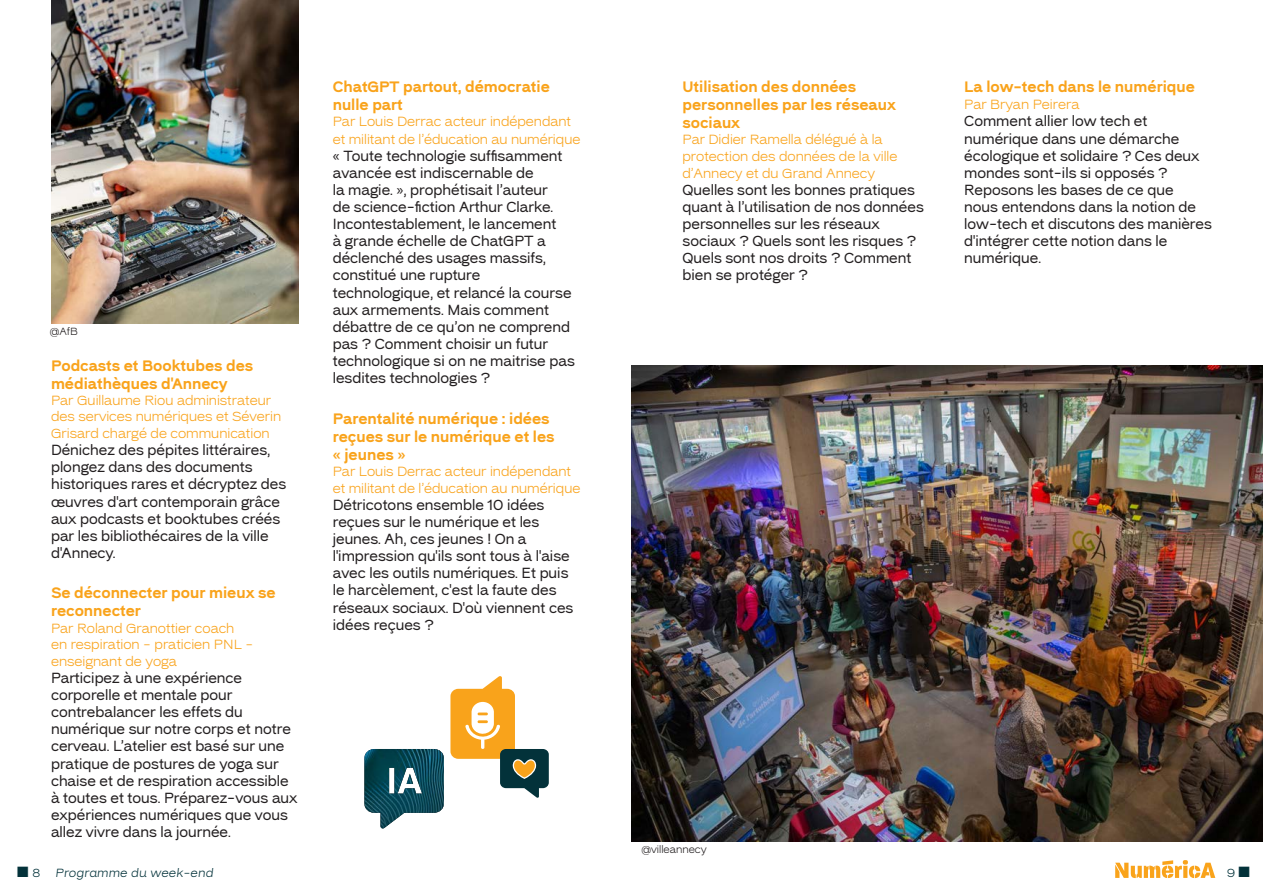
<style>
.page{position:relative;width:1263px;height:893px;background:#fff}
.page>*{position:absolute;margin:0;border:0;box-sizing:border-box;transform-origin:0 0}
.DESCRIPTIF{font:600 condensed 15px/18px "Rock Star";color:#f9a31b}
.DESCRIPTIF-2{font:condensed 14.25px/17.1px "Rock Star";color:#231f20}
.DESCRIPTIF-3{font:300 condensed 13.5px/16.6px "Rock Star";color:#f9a31b}
.t1{font:italic 300 condensed 12px "Rock Star";color:#03323a}
.t2{font:300 condensed 12px "Rock Star";color:#03323a}
.t3{font:300 condensed 10.5px "Rock Star";color:#231f20}
</style>
<div class="page">
<svg style="left:1115px;top:860px;width:100px;height:18px"></svg>
<img style="left:631px;top:366px;width:632px;height:476px">
<img style="left:364px;top:749px;width:80px;height:79px">
<svg style="left:450px;top:676px;width:99px;height:122px"></svg>
<img style="left:51px;top:0;width:248px;height:323px">
<p class="t3" style="left:50px;top:325px;width:30px">@AfB</p>
<p class="DESCRIPTIF" style="left:51px;top:356px;width:204px">Podcasts et Booktubes des médiathèques d'Annecy</p>
<p class="DESCRIPTIF-3" style="left:51px;top:392px;width:232px">Par Guillaume Riou administrateur des services numériques et Séverin<br>Grisard chargé de communication</p>
<p class="DESCRIPTIF-2" style="left:51px;top:442px;width:237px">Dénichez des pépites littéraires, plongez dans des documents historiques rares et décryptez des œuvres d'art contemporain grâce aux podcasts et booktubes créés par les bibliothécaires de la ville d'Annecy.</p>
<p class="DESCRIPTIF" style="left:51px;top:584px;width:226px">Se déconnecter pour mieux se reconnecter</p>
<p class="DESCRIPTIF-3" style="left:51px;top:620px;width:204px">Par Roland Granottier coach en respiration - praticien PNL - enseignant de yoga</p>
<p class="DESCRIPTIF-2" style="left:51px;top:670px;width:248px">Participez à une expérience corporelle et mentale pour contrebalancer les effets du numérique sur notre corps et notre cerveau. L’atelier est basé sur une pratique de postures de yoga sur chaise et de respiration accessible à toutes et tous. Préparez-vous aux expériences numériques que vous allez vivre dans la journée.</p>
<p class="DESCRIPTIF" style="left:333px;top:78px;width:219px">ChatGPT partout, démocratie nulle part</p>
<p class="DESCRIPTIF-3" style="left:333px;top:113px;width:249px;line-height:17.1px">Par Louis Derrac acteur indépendant et militant de l’éducation au numérique</p>
<p class="DESCRIPTIF-2" style="left:333px;top:147px;width:244px">« Toute technologie suffisamment avancée est indiscernable de<br>la magie. », prophétisait l’auteur<br>de science-fiction Arthur Clarke.<br>Incontestablement, le lancement<br>à grande échelle de ChatGPT a déclenché des usages massifs, constitué une rupture technologique, et relancé la course aux armements. Mais comment débattre de ce qu’on ne comprend pas ? Comment choisir un futur technologique si on ne maitrise pas lesdites technologies ?</p>
<p class="DESCRIPTIF" style="left:333px;top:409px;width:223px">Parentalité numérique : idées reçues sur le numérique et les « jeunes »</p>
<p class="DESCRIPTIF-3" style="left:333px;top:463px;width:249px;line-height:17.1px">Par Louis Derrac acteur indépendant et militant de l’éducation au numérique</p>
<p class="DESCRIPTIF-2" style="left:333px;top:496px;width:242px">Détricotons ensemble 10 idées reçues sur le numérique et les jeunes. Ah, ces jeunes ! On a l'impression qu'ils sont tous à l'aise avec les outils numériques. Et puis le harcèlement, c'est la faute des réseaux sociaux. D'où viennent ces</p>
<p class="DESCRIPTIF-2" style="left:333px;top:616px;width:102px">idées reçues ?</p>
<p class="DESCRIPTIF" style="left:682px;top:78px;width:215px">Utilisation des données personnelles par les réseaux sociaux</p>
<p class="DESCRIPTIF-3" style="left:682px;top:132px;width:216px">Par Didier Ramella délégué à la protection des données de la ville d’Annecy et du Grand Annecy</p>
<p class="DESCRIPTIF-2" style="left:682px;top:181px;width:243px">Quelles sont les bonnes pratiques quant à l’utilisation de nos données personnelles sur les réseaux sociaux ? Quels sont les risques ?<br>Quels sont nos droits ? Comment bien se protéger ?</p>
<p class="DESCRIPTIF" style="left:964px;top:78px;width:232px">La low-tech dans le numérique</p>
<p class="DESCRIPTIF-3" style="left:964px;top:96px;width:117px">Par Bryan Peirera</p>
<p class="DESCRIPTIF-2" style="left:964px;top:113px;width:249px">Comment allier low tech et numérique dans une démarche écologique et solidaire ? Ces deux mondes sont-ils si opposés ?<br>Reposons les bases de ce que<br>nous entendons dans la notion de low-tech et discutons des manières d'intégrer cette notion dans le numérique.</p>
<p class="t3" style="left:641px;top:843px;width:67px">@villeannecy</p>
<p class="t2" style="left:17px;top:866px;width:25px">■ 8</p>
<p class="t1" style="left:56px;top:866px;width:159px">Programme du week-end</p>
<p class="t2" style="left:1227px;top:866px;width:24px">9 ■</p>
</div>
